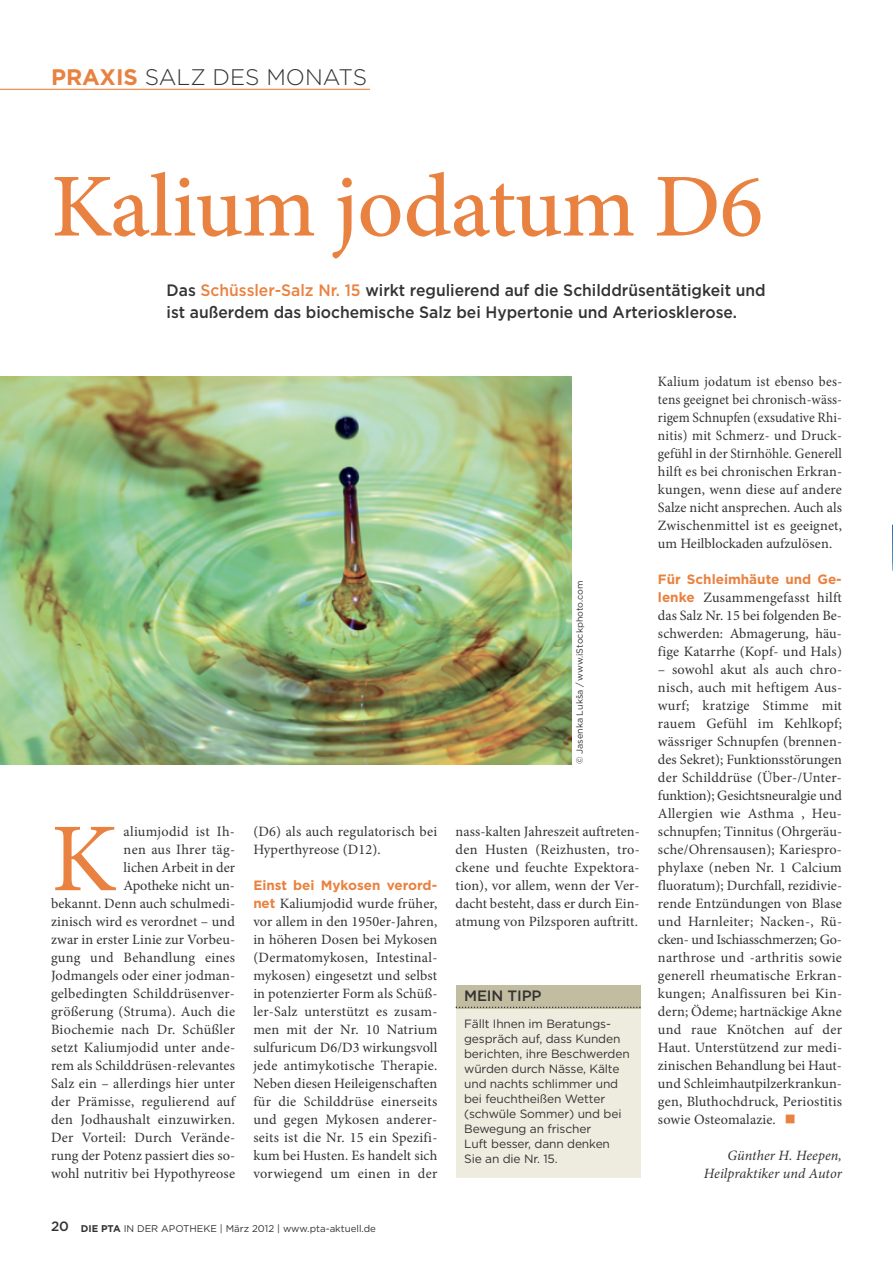
<style>
.page{position:relative;width:893px;height:1263px;background:#fff}
.page>*{position:absolute;margin:0;border:0;box-sizing:border-box;transform-origin:0 0}
.t1{font:97.35px "Minion Pro";color:#e98240}
.t2{font:500 90px "Minion Pro";letter-spacing:-.01em;color:#e98240}
.t3{font:300 22.5px "Gotham";color:#343334}
.t4{font:500 16.5px/22.5px "Gotham";color:#343334;scale:.95 1}
.t5{font:500 15px "Gotham";letter-spacing:-.01em;color:#343334}
.t6{font:14.25px/18px "Minion Pro";letter-spacing:.01em;color:#343334;text-align:justify}
.t7{font:14.25px/18px "Minion Pro";letter-spacing:.01em;color:#343334;text-align:justify;scale:.95 1}
.t8{font:italic 14.25px/18px "Minion Pro";color:#343334;text-align:right}
.t9{font:700 13.5px "Gotham";color:#e98240}
.t10{font:12px/15px "Gotham";letter-spacing:-.01em;color:#343334}
.t11{font:9.75px "Gotham";color:#343334}
.t12{font:9px "Gotham";color:#343334}
.s1{font-weight:700;color:#e98240}
.s2{color:#e98240}
.s3{font-family:"Gotham";font-weight:700;font-size:13.5px;color:#e98240}
.s4{font-weight:500;font-size:13.5px}
.s5{font-weight:700}
</style>
<div class="page">
<hr style="left:0;top:89px;width:370px;height:1px;background:#e98240">
<img style="left:0;top:376px;width:571px;height:388px">
<div style="left:456px;top:985px;width:185px;height:193px;background:#eeecde"></div>
<div style="left:456px;top:985px;width:185px;height:23px;background:#c2bda1"></div>
<svg style="left:456px;top:1006px;width:185px;height:2px"></svg>
<hr style="left:892px;top:0;width:1px;height:1263px;background:#94ce0d">
<img style="left:892px;top:525px;width:1px;height:46px">
<h3 class="t3" style="left:51px;top:68px;width:318px"><span class="s1">PRAXIS</span> SALZ DES MONATS</h3>
<h2 class="t2" style="left:51px;top:152px;width:714px">Kalium jodatum D6</h2>
<p class="t4" style="left:167px;top:280px;width:632px">Das <span class="s2">Schüssler-Salz Nr. 15</span> wirkt regulierend auf die Schilddrüsentätigkeit und ist außerdem das biochemische Salz bei Hypertonie und Arteriosklerose.</p>
<p class="t12" style="left:576px;top:764px;width:185px;rotate:-90deg">© Jasenka Luksˇa / www.iStockphoto.com</p>
<p class="t6" style="left:51px;top:824px;width:186px;text-align:right">aliumjodid ist Ih-<br>nen aus Ihrer täg-<br>lichen Arbeit in der<br>Apotheke nicht un-<br>bekannt. Denn auch schulmedi&shy;zinisch wird es verordnet – und zwar in erster Linie zur Vorbeu&shy;gung und Behandlung eines<br>Jodmangels oder einer jodman&shy;gelbedingten Schilddrüsenver&shy;größerung (Struma). Auch die<br>Biochemie nach Dr. Schüßler setzt Kaliumjodid unter ande&shy;rem als Schilddrüsen-relevantes<br>Salz ein – allerdings hier unter der Prämisse, regulierend auf den Jodhaushalt einzuwirken.<br>Der Vorteil: Durch Verände&shy;rung der Potenz passiert dies so&shy;wohl nutritiv bei Hypothyreose</p>
<p class="t6" style="left:253px;top:824px;width:185px">(D6) als auch regulatorisch bei<br>Hyperthyreose (D12).</p>
<h1 class="t1" style="left:51px;top:821px;width:67px">K</h1>
<p class="t9" style="left:253px;top:880px;width:185px">Einst bei Mykosen verord-</p>
<p class="t6" style="left:253px;top:896px;width:186px"><span class="s3">net</span> Kaliumjodid wurde früher, vor allem in den 1950er-Jahren, in höheren Dosen bei Mykosen (Dermatomykosen, Intestinal&shy;mykosen) eingesetzt und selbst in potenzierter Form als Schüß&shy;ler-Salz unterstützt es zusam&shy;men mit der Nr. 10 Natrium sulfuricum D6/D3 wirkungsvoll jede antimykotische Therapie.<br>Neben diesen Heileigenschaften für die Schilddrüse einerseits und gegen Mykosen anderer&shy;seits ist die Nr. 15 ein Spezifi&shy;kum bei Husten. Es handelt sich vorwiegend um einen in der</p>
<p class="t11" style="left:51px;top:1225px;width:327px"><span class="s4">20</span> <span class="s5">DIE PTA</span> IN DER APOTHEKE | März 2012 | www.pta-aktuell.de</p>
<p class="t6" style="left:456px;top:824px;width:186px">nass-kalten Jahreszeit auftreten&shy;den Husten (Reizhusten, tro&shy;ckene und feuchte Expektora&shy;tion), vor allem, wenn der Ver&shy;dacht besteht, dass er durch Ein&shy;atmung von Pilzsporen auftritt.</p>
<p class="t5" style="left:464px;top:990px;width:79px">MEIN TIPP</p>
<p class="t10" style="left:464px;top:1017px;width:167px">Fällt Ihnen im Beratungs&shy;gespräch auf, dass Kunden berichten, ihre Beschwerden würden durch Nässe, Kälte und nachts schlimmer und bei feuchtheißen Wetter (schwüle Sommer) und bei<br>Bewegung an frischer<br>Luft besser, dann denken<br>Sie an die Nr. 15.</p>
<p class="t7" style="left:658px;top:374px;width:195px">Kalium jodatum ist ebenso bes&shy;tens geeignet bei chronisch-wäss&shy;rigem Schnupfen (exsudative Rhi&shy;nitis) mit Schmerz- und Druck&shy;gefühl in der Stirnhöhle. Generell hilft es bei chronischen Erkran&shy;kungen, wenn diese auf andere Salze nicht ansprechen. Auch als Zwischenmittel ist es geeignet, um Heilblockaden aufzulösen.</p>
<p class="t9" style="left:658px;top:574px;width:185px">Für Schleimhäute und Ge-</p>
<p class="t6" style="left:658px;top:590px;width:186px"><span class="s3">lenke</span> Zusammengefasst hilft das Salz Nr. 15 bei folgenden Be&shy;schwerden: Abmagerung, häu&shy;fige Katarrhe (Kopf- und Hals)</p>
<p class="t6" style="left:658px;top:662px;width:186px">– sowohl akut als auch chro&shy;nisch, auch mit heftigem Aus&shy;wurf; kratzige Stimme mit rauem Gefühl im Kehlkopf; wässriger Schnupfen (brennen&shy;des Sekret); Funktionsstörungen der Schilddrüse (Über-/Unter&shy;funktion); Gesichtsneuralgie und Allergien wie Asthma , Heu&shy;schnupfen; Tinnitus (Ohrgeräu&shy;sche/Ohrensausen); Kariespro&shy;phylaxe (neben Nr. 1 Calcium fluoratum); Durchfall, rezidivie&shy;rende Entzündungen von Blase und Harnleiter; Nacken-, Rü&shy;cken- und Ischiasschmerzen; Go&shy;narthrose und -arthritis sowie generell rheumatische Erkran&shy;kungen; Analfissuren bei Kin&shy;dern; Ödeme; hartnäckige Akne und raue Knötchen auf der Haut. Unterstützend zur medi&shy;zinischen Behandlung bei Haut&shy;und Schleimhautpilzerkrankun&shy;gen, Bluthochdruck, Periostitis sowie Osteomalazie.</p>
<p class="t8" style="left:704px;top:1146px;width:140px">Günther H. Heepen,<br>Heilpraktiker und Autor</p>
</div>
